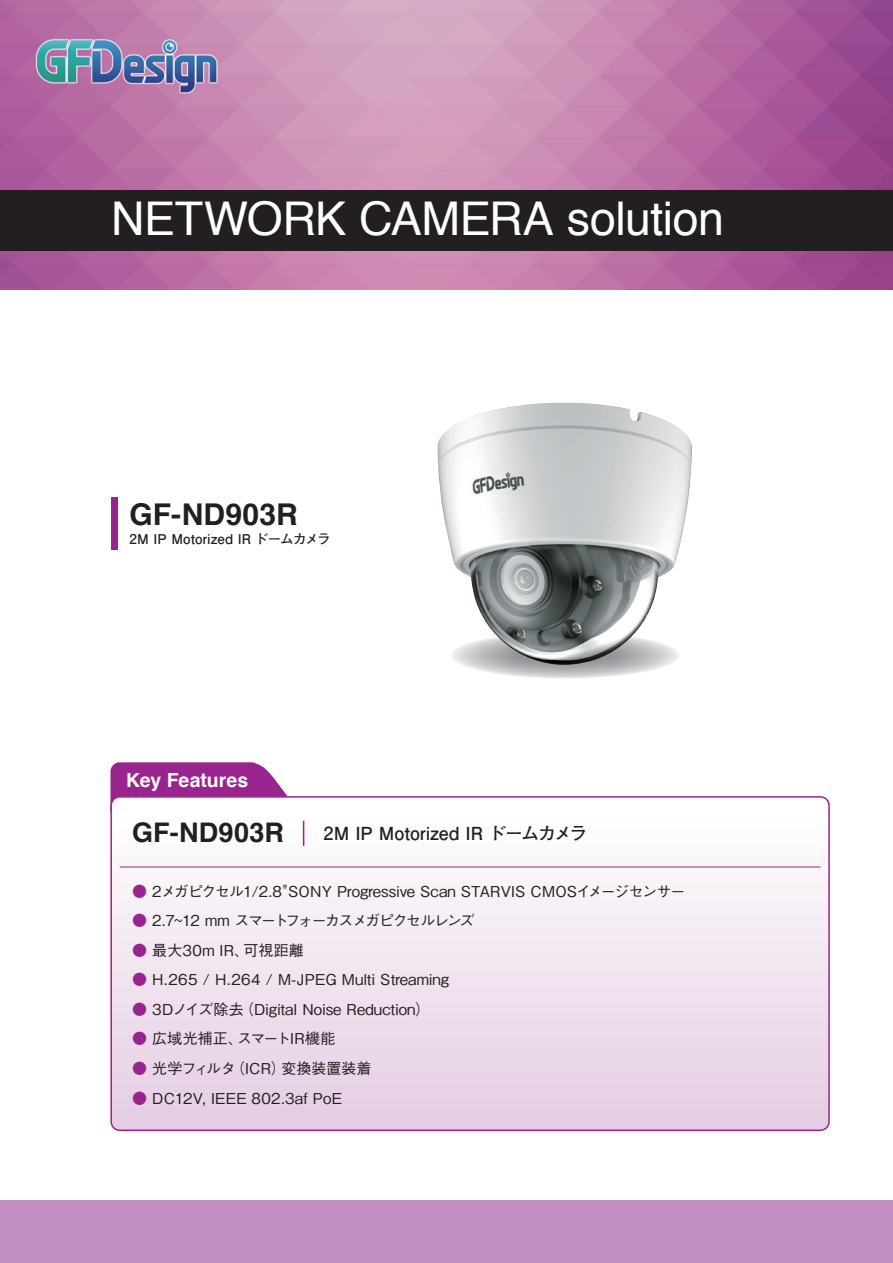
<style>
.page{position:relative;width:893px;height:1263px;background:#fff}
.page>*{position:absolute;margin:0;border:0;box-sizing:border-box;transform-origin:0 0}
.t1{font:46.5px "Helvetica";letter-spacing:-.01em;color:#fff}
.t2{font:700 30px "Helvetica";letter-spacing:.005em;color:#231f20}
.t3{font:700 27px "Helvetica";letter-spacing:.005em;color:#231f20}
.t4{font:700 19.5px "Helvetica";letter-spacing:-.005em;color:#fff}
.t5{font:700 18px "Futo Go B101 Pr 5";letter-spacing:-.005em;color:#231f20}
.t6{font:500 15px/29.5px "Gothic BBB Pr 5";letter-spacing:-.005em;color:#231f20}
.t7{font:500 15px/29.5px "Gothic BBB Pr 5";letter-spacing:-.1em;color:#231f20}
.t8{font:500 15px "Gothic BBB Pr 5";letter-spacing:.015em;color:#231f20}
.t9{font:500 15px/29.5px "Gothic BBB Pr 5";letter-spacing:-.04em;color:#231f20}
.t10{font:700 13.5px "Futo Go B101 Pr 5";letter-spacing:.005em;color:#231f20}
.s1{color:#99248e}
</style>
<div class="page">
<div style="left:0;top:1200px;width:893px;height:63px;background:#c28dbf"></div>
<img style="left:0;top:0;width:893px;height:289px">
<div style="left:0;top:190px;width:893px;height:61px;background:#231f20"></div>
<svg style="left:110px;top:762px;width:177px;height:40px;background:#a23798"></svg>
<svg style="left:111px;top:797px;width:716px;height:331px"></svg>
<div style="left:110px;top:796px;width:720px;height:335px;border:2px solid #99248e;border-radius:9px"></div>
<svg style="left:451px;top:632px;width:228px;height:46px;background:#c5c6c7"></svg>
<img style="left:30px;top:32px;width:194px;height:65px">
<img style="left:438px;top:403px;width:254px;height:262px">
<hr style="left:120px;top:867px;width:700px;height:1px;background:#99248e">
<svg style="left:303px;top:821px;width:1px;height:25px"></svg>
<div style="left:111px;top:497px;width:6px;height:52px;background:#99248e"></div>
<p class="t1" style="left:111px;top:183px;width:614px">NETWORK CAMERA solution</p>
<p class="t2" style="left:130px;top:490px;width:170px">GF-ND903R</p>
<p class="t10" style="left:130px;top:528px;width:203px">M2 IP Motorized IR ドームカメラ</p>
<p class="t4" style="left:126px;top:764px;width:124px">Key Features</p>
<p class="t3" style="left:132px;top:810px;width:153px">GF-ND903R</p>
<p class="t5" style="left:324px;top:819px;width:265px">M2 IP Motorized IR ドームカメラ</p>
<p class="t6" style="left:132px;top:875px;width:555px"><span class="s1">●</span> 2メガピクセル1/2.8"SONY Progressive Scan STARVIS CMOSイメージセンサー</p>
<p class="t7" style="left:243px;top:904px;width:233px;text-indent:-111px"><span class="s1">●</span> 2.7~12 mm スマートフォーカスメガピクセルレンズ可視距離</p>
<p class="t6" style="left:132px;top:934px;width:119px"><span class="s1">●</span> 最大30m IR、</p>
<p class="t6" style="left:239px;top:963px;width:211px;text-indent:-107px"><span class="s1">●</span> H.265 H/ .264 M/ -JPEG Multi Streaming（Digital Noise Reduction(</p>
<p class="t9" style="left:237px;top:993px;width:100px;text-indent:-105px"><span class="s1">●</span> 3Dノイズ除去<br>スマートIR機能</p>
<p class="t6" style="left:132px;top:1023px;width:112px"><span class="s1">●</span> 広域光補正、</p>
<p class="t6" style="left:230px;top:1052px;width:57px">（ICR）</p>
<p class="t6" style="left:281px;top:1052px;width:91px">変換装置装着</p>
<p class="t6" style="left:132px;top:1052px;width:105px"><span class="s1">●</span> 光学フィルタ</p>
<p class="t8" style="left:132px;top:1086px;width:211px"><span class="s1">●</span> DC12V, IEEE 802.3af PoE</p>
</div>
